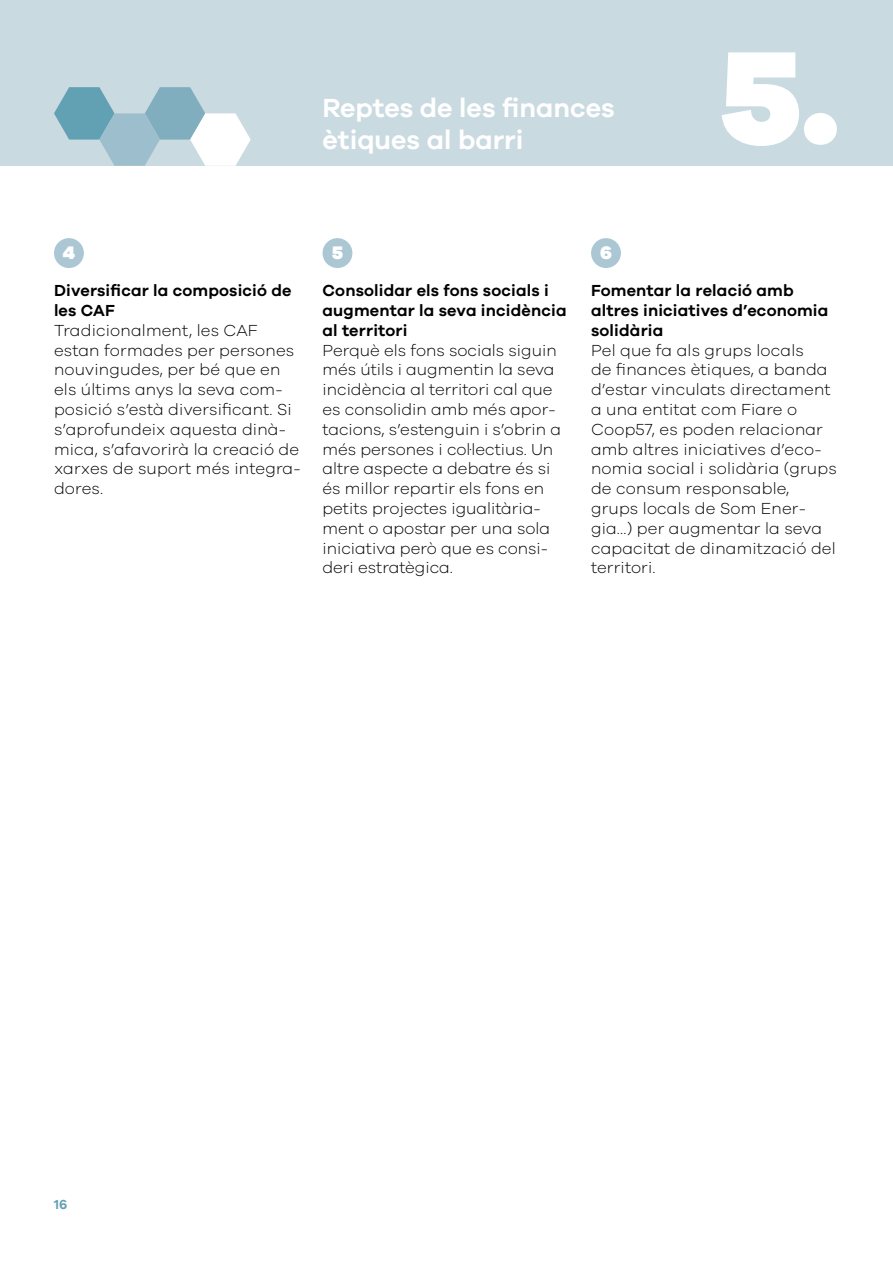
<style>
.page{position:relative;width:893px;height:1263px;background:#fff}
.page>*{position:absolute;margin:0;border:0;box-sizing:border-box;transform-origin:0 0}
.t1{font:900 136.5px "Galano Grotesque";color:#fff}
.t2{font:600 27px/32.4px "Galano Grotesque";color:#fff}
.t3{font:900 18.75px "Galano Grotesque";color:#fff}
.t4{font:300 16.5px/19.8px "Galano Grotesque";letter-spacing:.01em;color:#000}
.t5{font:600 16.5px/19.8px "Galano Grotesque";letter-spacing:.01em;color:#000}
.t6{font:600 13.5px "Galano Grotesque";color:#62a0b4}
</style>
<div class="page">
<div style="left:0;top:0;width:893px;height:166px;background:#cadae1"></div>
<svg style="left:54px;top:87px;width:197px;height:79px"></svg>
<div style="left:323px;top:238px;width:29px;height:30px;background:#abc7d3;border-radius:50%"></div>
<div style="left:54px;top:238px;width:30px;height:30px;background:#abc7d3;border-radius:50%"></div>
<div style="left:591px;top:238px;width:30px;height:30px;background:#abc7d3;border-radius:50%"></div>
<h2 class="t2" style="left:323px;top:91px;width:294px">Reptes de les finances ètiques al barri</h2>
<h1 class="t1" style="left:719px;top:11px;width:121px">5.</h1>
<p class="t3" style="left:63px;top:241px;width:14px">4</p>
<p class="t3" style="left:332px;top:241px;width:13px">5</p>
<p class="t3" style="left:600px;top:241px;width:13px">6</p>
<p class="t5" style="left:54px;top:280px;width:239px">Diversificar la composició de les CAF</p>
<p class="t4" style="left:54px;top:320px;width:248px">Tradicionalment, les CAF estan formades per persones nouvingudes, per bé que en els últims anys la seva com&shy;posició s’està diversificant. Si s’aprofundeix aquesta dinà&shy;mica, s’afavorirà la creació de xarxes de suport més integra&shy;dores.</p>
<p class="t5" style="left:323px;top:280px;width:246px">Consolidar els fons socials i augmentar la seva incidència al territori</p>
<p class="t4" style="left:323px;top:340px;width:240px">Perquè els fons socials siguin més útils i augmentin la seva incidència al territori cal que es consolidin amb més apor&shy;tacions, s’estenguin i s’obrin a més persones i col·lectius. Un altre aspecte a debatre és si és millor repartir els fons en petits projectes igualitària&shy;ment o apostar per una sola iniciativa però que es consi&shy;deri estratègica.</p>
<p class="t5" style="left:591px;top:280px;width:239px">Fomentar la relació amb altres iniciatives d’economia solidària</p>
<p class="t4" style="left:591px;top:340px;width:247px">Pel que fa als grups locals<br>de finances ètiques, a banda d’estar vinculats directament a una entitat com Fiare o<br>Coop57, es poden relacionar amb altres iniciatives d’eco&shy;nomia social i solidària (grups de consum responsable, grups locals de Som Ener&shy;gia...) per augmentar la seva capacitat de dinamització del territori.</p>
<p class="t6" style="left:54px;top:1196px;width:15px">16</p>
</div>
